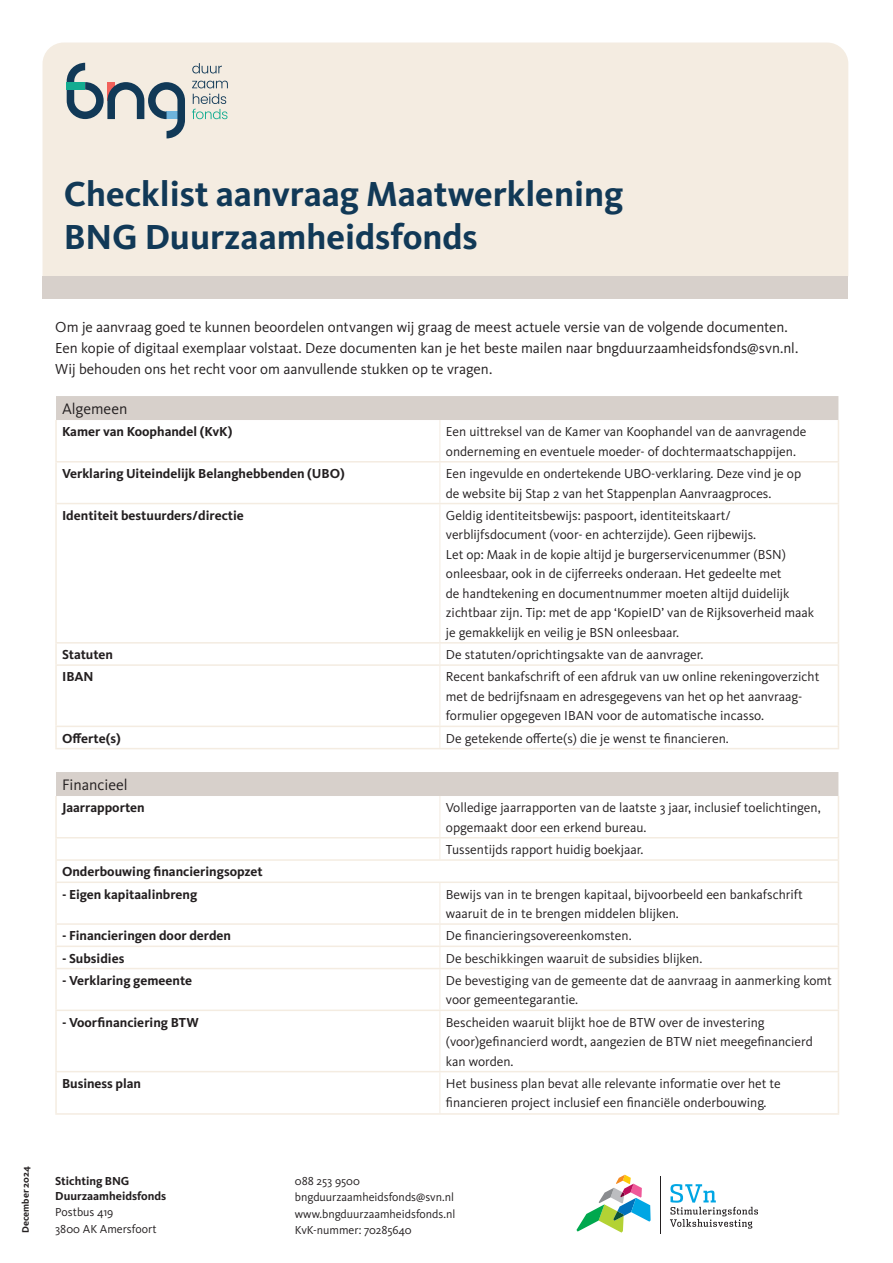
<style>
.page{position:relative;width:893px;height:1263px;background:#fff}
.page>*{position:absolute;margin:0;border:0;box-sizing:border-box;transform-origin:0 0}
.t1{font:700 36px/43.2px "Kievit OT";color:#113957}
.t2{font:15.75px "Kievit OT";color:#231f20}
.t3{font:15px/21px "Kievit OT";letter-spacing:-.005em;color:#231f20}
.t4{font:13.5px/19.5px "Kievit OT";color:#231f20}
.t5{font:700 13.5px "Kievit OT";color:#231f20}
.t6{font:12px/16.5px "Kievit OT";color:#231f20}
.t7{font:700 12px/15px "Kievit OT";color:#231f20}
.t8{font:700 9.75px "Kievit OT";color:#231f20}
</style>
<div class="page">
<div style="left:43px;top:43px;width:805px;height:233px;background:#f4ece1"></div>
<div style="left:43px;top:276px;width:805px;height:22px;background:#d7d0cb"></div>
<svg style="left:56px;top:396px;width:782px;height:400px"></svg>
<hr style="left:55px;top:420px;width:2px;height:41px;background:#f4ece1">
<hr style="left:838px;top:420px;width:1px;height:41px;background:#f4ece1">
<hr style="left:55px;top:461px;width:385px;height:1px;background:#f4ece1">
<hr style="left:55px;top:462px;width:2px;height:41px;background:#f4ece1">
<hr style="left:440px;top:461px;width:399px;height:1px;background:#f4ece1">
<hr style="left:838px;top:462px;width:1px;height:41px;background:#f4ece1">
<hr style="left:55px;top:503px;width:385px;height:1px;background:#f4ece1">
<hr style="left:55px;top:504px;width:2px;height:138px;background:#f4ece1">
<hr style="left:440px;top:503px;width:399px;height:1px;background:#f4ece1">
<hr style="left:838px;top:504px;width:1px;height:138px;background:#f4ece1">
<hr style="left:55px;top:642px;width:385px;height:2px;background:#f4ece1">
<hr style="left:55px;top:644px;width:2px;height:20px;background:#f4ece1">
<hr style="left:440px;top:642px;width:399px;height:2px;background:#f4ece1">
<svg style="left:838px;top:644px;width:1px;height:20px"></svg>
<hr style="left:55px;top:664px;width:385px;height:2px;background:#f4ece1">
<hr style="left:55px;top:666px;width:2px;height:60px;background:#f4ece1">
<hr style="left:440px;top:664px;width:399px;height:2px;background:#f4ece1">
<hr style="left:838px;top:666px;width:1px;height:60px;background:#f4ece1">
<hr style="left:55px;top:726px;width:385px;height:1px;background:#f4ece1">
<hr style="left:55px;top:727px;width:2px;height:21px;background:#f4ece1">
<hr style="left:440px;top:726px;width:399px;height:1px;background:#f4ece1">
<svg style="left:838px;top:727px;width:1px;height:21px"></svg>
<hr style="left:55px;top:748px;width:385px;height:1px;background:#f4ece1">
<hr style="left:440px;top:748px;width:399px;height:1px;background:#f4ece1">
<hr style="left:439px;top:420px;width:1px;height:41px;background:#f4ece1">
<hr style="left:439px;top:462px;width:1px;height:41px;background:#f4ece1">
<hr style="left:439px;top:504px;width:1px;height:138px;background:#f4ece1">
<svg style="left:439px;top:644px;width:1px;height:20px"></svg>
<hr style="left:439px;top:666px;width:1px;height:60px;background:#f4ece1">
<svg style="left:439px;top:727px;width:1px;height:21px"></svg>
<hr style="left:55px;top:796px;width:2px;height:41px;background:#f4ece1">
<hr style="left:838px;top:796px;width:1px;height:41px;background:#f4ece1">
<hr style="left:55px;top:837px;width:385px;height:1px;background:#f4ece1">
<hr style="left:55px;top:838px;width:2px;height:21px;background:#f4ece1">
<hr style="left:440px;top:837px;width:399px;height:1px;background:#f4ece1">
<hr style="left:55px;top:859px;width:385px;height:2px;background:#f4ece1">
<hr style="left:55px;top:861px;width:2px;height:20px;background:#f4ece1">
<hr style="left:440px;top:859px;width:399px;height:2px;background:#f4ece1">
<svg style="left:838px;top:838px;width:1px;height:43px"></svg>
<hr style="left:55px;top:881px;width:385px;height:2px;background:#f4ece1">
<hr style="left:55px;top:883px;width:2px;height:40px;background:#f4ece1">
<hr style="left:440px;top:881px;width:399px;height:2px;background:#f4ece1">
<hr style="left:838px;top:883px;width:1px;height:40px;background:#f4ece1">
<hr style="left:55px;top:923px;width:385px;height:2px;background:#f4ece1">
<hr style="left:55px;top:925px;width:2px;height:20px;background:#f4ece1">
<hr style="left:440px;top:923px;width:399px;height:2px;background:#f4ece1">
<hr style="left:55px;top:945px;width:385px;height:2px;background:#f4ece1">
<hr style="left:55px;top:947px;width:2px;height:21px;background:#f4ece1">
<hr style="left:440px;top:945px;width:399px;height:2px;background:#f4ece1">
<svg style="left:838px;top:925px;width:1px;height:43px"></svg>
<hr style="left:55px;top:968px;width:385px;height:1px;background:#f4ece1">
<hr style="left:55px;top:969px;width:2px;height:40px;background:#f4ece1">
<hr style="left:440px;top:968px;width:399px;height:1px;background:#f4ece1">
<hr style="left:838px;top:969px;width:1px;height:40px;background:#f4ece1">
<hr style="left:55px;top:1009px;width:385px;height:2px;background:#f4ece1">
<hr style="left:55px;top:1011px;width:2px;height:60px;background:#f4ece1">
<hr style="left:440px;top:1009px;width:399px;height:2px;background:#f4ece1">
<hr style="left:838px;top:1011px;width:1px;height:60px;background:#f4ece1">
<hr style="left:55px;top:1071px;width:385px;height:1px;background:#f4ece1">
<hr style="left:55px;top:1072px;width:2px;height:41px;background:#f4ece1">
<hr style="left:440px;top:1071px;width:399px;height:1px;background:#f4ece1">
<hr style="left:838px;top:1072px;width:1px;height:41px;background:#f4ece1">
<hr style="left:55px;top:1113px;width:385px;height:2px;background:#f4ece1">
<hr style="left:440px;top:1113px;width:399px;height:2px;background:#f4ece1">
<hr style="left:439px;top:796px;width:1px;height:41px;background:#f4ece1">
<svg style="left:439px;top:838px;width:1px;height:21px"></svg>
<hr style="left:439px;top:883px;width:1px;height:40px;background:#f4ece1">
<svg style="left:439px;top:925px;width:1px;height:43px"></svg>
<hr style="left:439px;top:969px;width:1px;height:40px;background:#f4ece1">
<hr style="left:439px;top:1011px;width:1px;height:60px;background:#f4ece1">
<hr style="left:439px;top:1072px;width:1px;height:41px;background:#f4ece1">
<svg style="left:67px;top:63px;width:118px;height:75px"></svg>
<div style="left:67px;top:82px;width:18px;height:8px;background:#14ac91"></div>
<svg style="left:192px;top:94px;width:35px;height:25px"></svg>
<svg style="left:192px;top:81px;width:36px;height:7px"></svg>
<svg style="left:192px;top:63px;width:30px;height:10px"></svg>
<hr style="left:660px;top:1176px;width:1px;height:58px;background:#231f20">
<svg style="left:670px;top:1184px;width:88px;height:44px"></svg>
<svg style="left:576px;top:1175px;width:75px;height:57px"></svg>
<h1 class="t1" style="left:64px;top:172px;width:561px">Checklist aanvraag Maatwerklening<br>BNG Duurzaamheidsfonds</h1>
<p class="t8" style="left:20px;top:1233px;width:69px;rotate:-90deg">December 2024</p>
<p class="t3" style="left:55px;top:316px;width:744px">Om je aanvraag goed te kunnen beoordelen ontvangen wij graag de meest actuele versie van de volgende documenten.<br>Een kopie of digitaal exemplaar volstaat. Deze documenten kan je het beste mailen naar bngduurzaamheidsfonds@svn.nl.<br>Wij behouden ons het recht voor om aanvullende stukken op te vragen.</p>
<p class="t2" style="left:62px;top:400px;width:67px">Algemeen</p>
<p class="t5" style="left:62px;top:424px;width:172px">Kamer van Koophandel (KvK)</p>
<p class="t4" style="left:446px;top:422px;width:362px">Een uittreksel van de Kamer van Koophandel van de aanvragende onderneming en eventuele moeder- of dochtermaatschappijen.</p>
<p class="t5" style="left:62px;top:466px;width:284px">Verklaring Uiteindelijk Belanghebbenden (UBO)</p>
<p class="t4" style="left:446px;top:464px;width:357px">Een ingevulde en ondertekende UBO-verklaring. Deze vind je op de website bij Stap 2 van het Stappenplan Aanvraagproces.</p>
<p class="t5" style="left:62px;top:507px;width:183px">Identiteit bestuurders/directie</p>
<p class="t4" style="left:446px;top:506px;width:370px">Geldig identiteitsbewijs: paspoort, identiteitskaart/ verblijfsdocument (voor- en achterzijde). Geen rijbewijs.<br>Let op: Maak in de kopie altijd je burgerservicenummer (BSN) onleesbaar, ook in de cijferreeks onderaan. Het gedeelte met<br>de handtekening en documentnummer moeten altijd duidelijk zichtbaar zijn. Tip: met de app ‘KopieID’ van de Rijksoverheid maak je gemakkelijk en veilig je BSN onleesbaar.</p>
<p class="t5" style="left:62px;top:647px;width:53px">Statuten</p>
<p class="t4" style="left:446px;top:645px;width:259px">De statuten/oprichtingsakte van de aanvrager.</p>
<p class="t5" style="left:62px;top:669px;width:33px">IBAN</p>
<p class="t4" style="left:446px;top:667px;width:375px">Recent bankafschrift of een afdruk van uw online rekeningoverzicht met de bedrijfsnaam en adresgegevens van het op het aanvraag&shy;formulier opgegeven IBAN voor de automatische incasso.</p>
<p class="t5" style="left:62px;top:730px;width:60px">Offerte(s)</p>
<p class="t4" style="left:446px;top:728px;width:284px">De getekende offerte(s) die je wenst te financieren.</p>
<p class="t2" style="left:62px;top:776px;width:67px">Financieel</p>
<p class="t5" style="left:62px;top:800px;width:84px">Jaarrapporten</p>
<p class="t4" style="left:446px;top:798px;width:376px">Volledige jaarrapporten van de laatste 3 jaar, inclusief toelichtingen, opgemaakt door een erkend bureau.</p>
<p class="t4" style="left:446px;top:840px;width:199px">Tussentijds rapport huidig boekjaar.</p>
<p class="t5" style="left:62px;top:864px;width:202px">Onderbouwing financieringsopzet</p>
<p class="t5" style="left:62px;top:886px;width:137px">- Eigen kapitaalinbreng</p>
<p class="t4" style="left:446px;top:884px;width:358px">Bewijs van in te brengen kapitaal, bijvoorbeeld een bankafschrift waaruit de in te brengen middelen blijken.</p>
<p class="t5" style="left:62px;top:928px;width:171px">- Financieringen door derden</p>
<p class="t4" style="left:446px;top:926px;width:187px">De financieringsovereenkomsten.</p>
<p class="t5" style="left:62px;top:950px;width:64px">- Subsidies</p>
<p class="t4" style="left:446px;top:948px;width:258px">De beschikkingen waaruit de subsidies blijken.</p>
<p class="t5" style="left:62px;top:972px;width:132px">- Verklaring gemeente</p>
<p class="t4" style="left:446px;top:971px;width:388px">De bevestiging van de gemeente dat de aanvraag in aanmerking komt voor gemeentegarantie.</p>
<p class="t5" style="left:62px;top:1014px;width:138px">- Voorfinanciering BTW</p>
<p class="t4" style="left:446px;top:1012px;width:368px">Bescheiden waaruit blijkt hoe de BTW over de investering (voor)gefinancierd wordt, aangezien de BTW niet meegefinancierd kan worden.</p>
<p class="t5" style="left:62px;top:1075px;width:81px">Business plan</p>
<p class="t4" style="left:446px;top:1074px;width:336px">Het business plan bevat alle relevante informatie over het te financieren project inclusief een financiële onderbouwing.</p>
<p class="t7" style="left:55px;top:1173px;width:113px">Stichting BNG<br>Duurzaamheidsfonds</p>
<p class="t6" style="left:55px;top:1204px;width:103px">Postbus 419<br>3800 AK Amersfoort</p>
<p class="t6" style="left:295px;top:1173px;width:162px">088 253 9500 bngduurzaamheidsfonds@svn.nl www.bngduurzaamheidsfonds.nl<br>KvK-nummer: 70285640</p>
</div>
